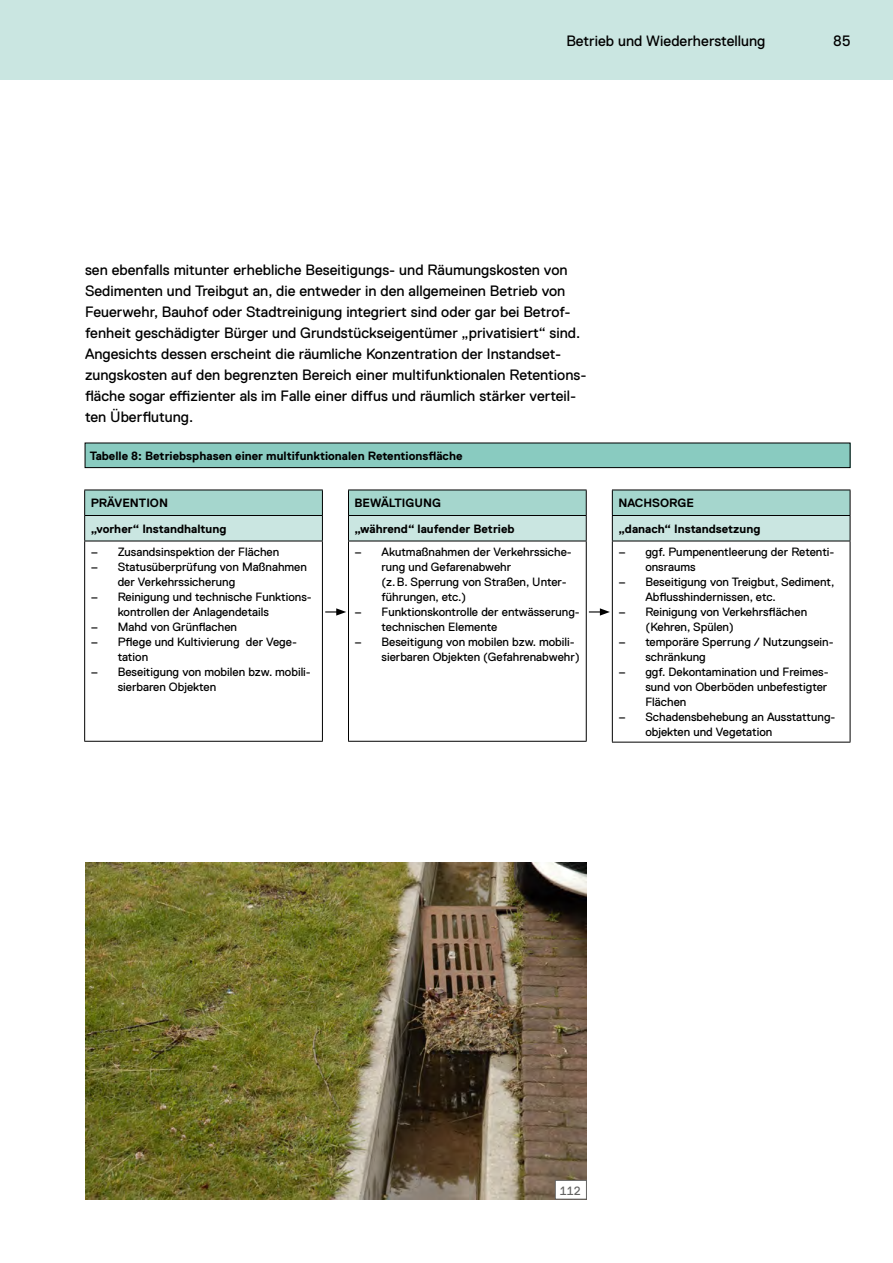
<style>
.page{position:relative;width:893px;height:1263px;background:#fff}
.page>*{position:absolute;margin:0;border:0;box-sizing:border-box;transform-origin:0 0}
.t1{font:15px/21px "Replica";color:#000}
.t2{font:12px/15px "Replica";color:#000}
.t3{font:700 12px/25.5px "Replica";color:#000}
.t4{font:12px "Replica";color:#636362}
</style>
<div class="page">
<div style="left:0;top:0;width:893px;height:80px;background:#cae6e1"></div>
<div style="left:85px;top:490px;width:237px;height:25px;background:#a5d6cd"></div>
<div style="left:85px;top:515px;width:237px;height:26px;background:#cae6e1"></div>
<hr style="left:84px;top:541px;width:1px;height:200px;background:#000">
<hr style="left:322px;top:541px;width:1px;height:200px;background:#000">
<hr style="left:84px;top:741px;width:239px;height:1px;background:#000">
<svg style="left:322px;top:491px;width:1px;height:50px"></svg>
<hr style="left:84px;top:490px;width:239px;height:1px;background:#000">
<hr style="left:84px;top:515px;width:239px;height:1px;background:#000">
<svg style="left:84px;top:490px;width:1px;height:51px"></svg>
<hr style="left:84px;top:541px;width:239px;height:1px;background:#000">
<div style="left:348px;top:490px;width:238px;height:25px;background:#a5d6cd"></div>
<div style="left:348px;top:515px;width:238px;height:26px;background:#cae6e1"></div>
<hr style="left:348px;top:541px;width:1px;height:200px;background:#000">
<hr style="left:586px;top:541px;width:1px;height:200px;background:#000">
<hr style="left:348px;top:741px;width:239px;height:1px;background:#000">
<svg style="left:586px;top:491px;width:1px;height:50px"></svg>
<hr style="left:348px;top:490px;width:239px;height:1px;background:#000">
<hr style="left:348px;top:515px;width:239px;height:1px;background:#000">
<svg style="left:348px;top:490px;width:1px;height:51px"></svg>
<hr style="left:348px;top:541px;width:239px;height:1px;background:#000">
<div style="left:612px;top:490px;width:238px;height:25px;background:#a5d6cd"></div>
<div style="left:612px;top:515px;width:238px;height:26px;background:#cae6e1"></div>
<hr style="left:612px;top:541px;width:1px;height:201px;background:#000">
<hr style="left:850px;top:541px;width:1px;height:201px;background:#000">
<hr style="left:612px;top:742px;width:238px;height:1px;background:#000">
<svg style="left:850px;top:490px;width:1px;height:51px"></svg>
<hr style="left:612px;top:490px;width:238px;height:1px;background:#000">
<hr style="left:612px;top:515px;width:238px;height:1px;background:#000">
<svg style="left:612px;top:490px;width:1px;height:51px"></svg>
<hr style="left:612px;top:541px;width:238px;height:1px;background:#000">
<svg style="left:325px;top:608px;width:21px;height:8px"></svg>
<svg style="left:589px;top:608px;width:21px;height:8px"></svg>
<div style="left:85px;top:443px;width:765px;height:25px;background:#89cbc0"></div>
<div style="left:85px;top:443px;width:765px;height:25px;border:1px solid #000"></div>
<img style="left:85px;top:863px;width:502px;height:336px">
<div style="left:555px;top:1180px;width:31px;height:19px;background:#fff"></div>
<div style="left:555px;top:1180px;width:32px;height:19px;border:1px solid #636362"></div>
<p class="t1" style="left:566px;top:30px;width:201px">Betrieb und Wiederherstellung</p>
<p class="t1" style="left:833px;top:30px;width:19px">85</p>
<p class="t1" style="left:85px;top:259px;width:503px">sen ebenfalls mitunter erhebliche Beseitigungs- und Räumungskosten von Sedimenten und Treibgut an, die entweder in den allgemeinen Betrieb von Feuerwehr, Bauhof oder Stadtreinigung integriert sind oder gar bei Betrof&shy;fenheit geschädigter Bürger und Grundstückseigentümer „privatisiert“ sind.<br>Angesichts dessen erscheint die räumliche Konzentration der Instandset&shy;zungskosten auf den begrenzten Bereich einer multifunktionalen Retentions&shy;fläche sogar effizienter als im Falle einer diffus und räumlich stärker verteil&shy;ten Überflutung.</p>
<p class="t3" style="left:90px;top:443px;width:374px">Tabelle 8: Betriebsphasen einer multifunktionalen Retentionsfläche</p>
<p class="t3" style="left:91px;top:491px;width:137px">PRÄVENTION<br>„vorher“ Instandhaltung</p>
<p class="t2" style="left:91px;top:544px;width:190px">– Zusandsinspektion der Flächen</p>
<p class="t2" style="left:118px;top:559px;width:191px;text-indent:-27px">– Statusüberprüfung von Maßnahmen der Verkehrssicherung</p>
<p class="t2" style="left:118px;top:589px;width:196px;text-indent:-27px">– Reinigung und technische Funktions&shy;kontrollen der Anlagendetails</p>
<p class="t2" style="left:91px;top:619px;width:148px">– Mahd von Grünflachen</p>
<p class="t2" style="left:118px;top:634px;width:181px;text-indent:-27px">– Pflege und Kultivierung der Vege&shy;tation</p>
<p class="t2" style="left:118px;top:664px;width:195px;text-indent:-27px">– Beseitigung von mobilen bzw. mobili&shy;sierbaren Objekten</p>
<p class="t3" style="left:354px;top:491px;width:162px">BEWÄLTIGUNG<br>„während“ laufender Betrieb</p>
<p class="t2" style="left:381px;top:544px;width:192px;text-indent:-27px">– Akutmaßnahmen der Verkehrssiche&shy;rung und Gefarenabwehr<br>(z.B. Sperrung von Straßen, Unter&shy;führungen, etc.)</p>
<p class="t2" style="left:381px;top:604px;width:200px;text-indent:-27px">– Funktionskontrolle der entwässerung&shy;technischen Elemente</p>
<p class="t2" style="left:381px;top:634px;width:200px;text-indent:-27px">– Beseitigung von mobilen bzw. mobili&shy;sierbaren Objekten (Gefahrenabwehr)</p>
<p class="t3" style="left:618px;top:491px;width:144px">NACHSORGE<br>„danach“ Instandsetzung</p>
<p class="t2" style="left:645px;top:544px;width:191px;text-indent:-27px">– ggf. Pumpenentleerung der Retenti&shy;onsraums</p>
<p class="t2" style="left:645px;top:574px;width:191px;text-indent:-27px">– Beseitigung von Treigbut, Sediment,<br>Abflusshindernissen, etc.</p>
<p class="t2" style="left:645px;top:604px;width:163px;text-indent:-27px">– Reinigung von Verkehrsflächen (Kehren, Spülen)</p>
<p class="t2" style="left:645px;top:634px;width:190px;text-indent:-27px">– temporäre Sperrung / Nutzungsein&shy;schränkung</p>
<p class="t2" style="left:645px;top:664px;width:185px;text-align:justify;text-indent:-27px">– ggf. Dekontamination und Freimes&shy;sund von Oberböden unbefestigter Flächen</p>
<p class="t2" style="left:645px;top:709px;width:192px;text-indent:-27px">– Schadensbehebung an Ausstattung&shy;objekten und Vegetation</p>
<p class="t4" style="left:560px;top:1184px;width:22px">112</p>
</div>
